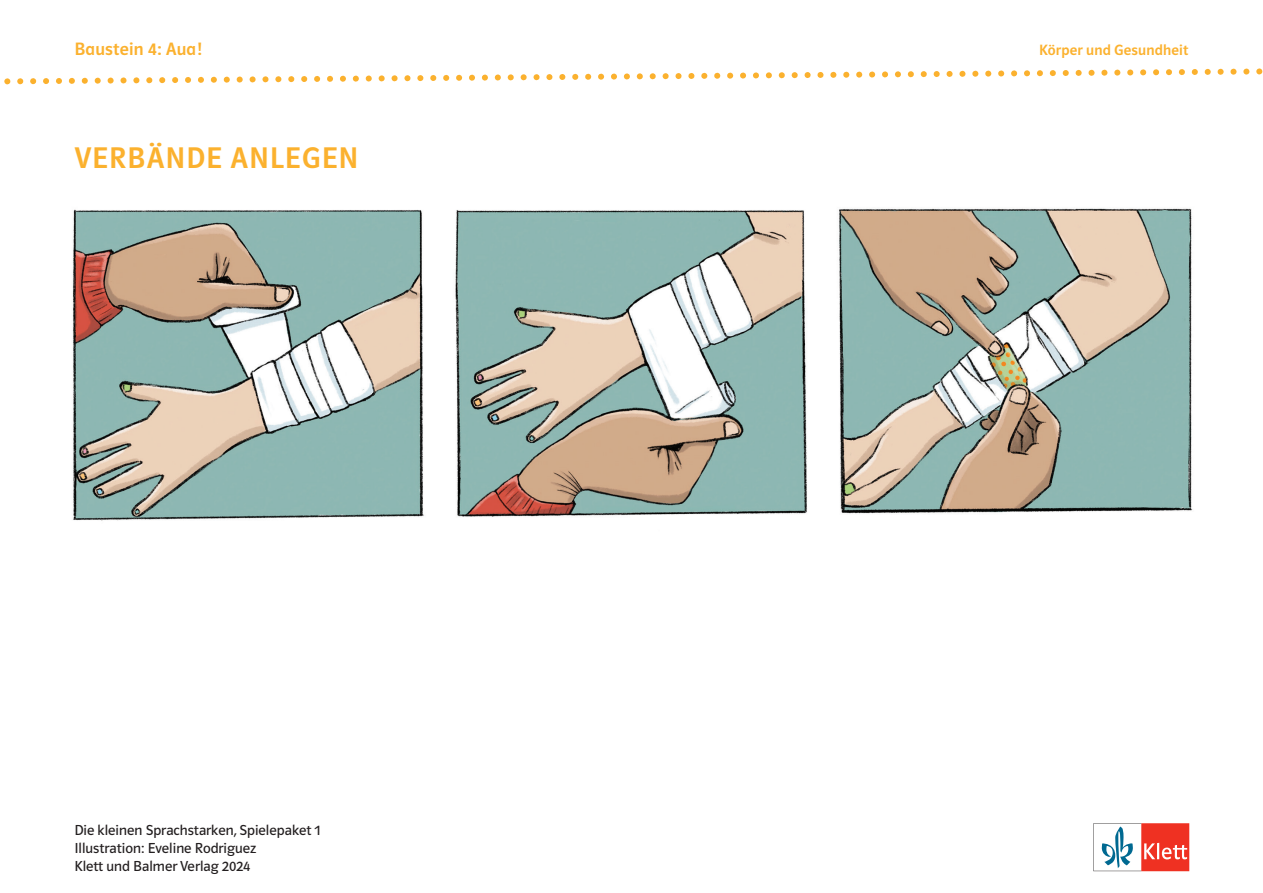
<style>
.page{position:relative;width:1263px;height:893px;background:#fff}
.page>*{position:absolute;margin:0;border:0;box-sizing:border-box;transform-origin:0 0}
.t1{font:500 30px "Polo CEF";letter-spacing:.035em;color:#fbb12e}
.t2{font:500 18px "Polo CEF";letter-spacing:.01em;color:#fbb12e}
.t3{font:15px/18px "Polo 22 K Klett 01";color:#231f20}
.t4{font:500 15px "Polo CEF";letter-spacing:.01em;color:#fbb12e}
</style>
<div class="page">
<svg style="left:4px;top:76px;width:1049px;height:9px"></svg>
<svg style="left:1093px;top:823px;width:96px;height:48px"></svg>
<img style="left:72px;top:208px;width:1121px;height:313px">
<p class="t2" style="left:74px;top:38px;width:129px">Baustein 4: Aua!</p>
<h1 class="t1" style="left:74px;top:140px;width:285px">VERBÄNDE ANLEGEN</h1>
<p class="t3" style="left:74px;top:821px;width:248px">Die kleinen Sprachstarken, Spielepaket 1<br>Illustration: Eveline Rodriguez<br>Klett und Balmer Verlag 2024</p>
<p class="t4" style="left:1039px;top:41px;width:151px">Körper und Gesundheit</p>
</div>
